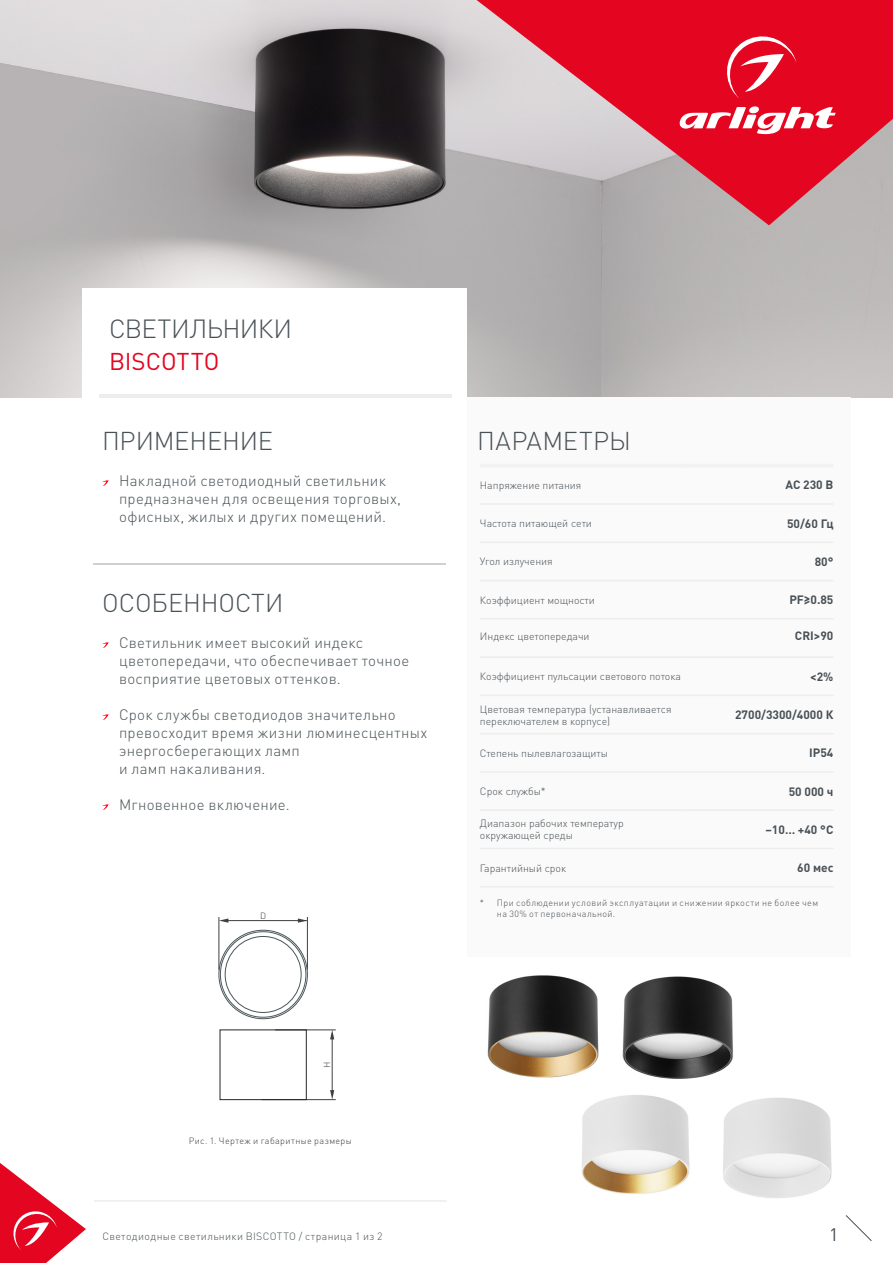
<style>
.page{position:relative;width:893px;height:1263px;background:#fff}
.page>*{position:absolute;margin:0;border:0;box-sizing:border-box;transform-origin:0 0}
.t1{font:300 25.95px "DIN Pro";letter-spacing:-.025em;color:#485156}
.t2{font:300 25.5px "DIN Pro";letter-spacing:-.005em;color:#485156}
.t3{font:300 25.5px "DIN Pro";letter-spacing:.015em;color:#485156}
.t4{font:24px "DIN Pro";color:#e40521}
.t5{font:18px "DIN Pro";color:#485156}
.t6{font:300 15px/18px "DIN Pro";letter-spacing:.02em;color:#485156}
.t7{font:700 12px "DIN Pro";color:#485156}
.t8{font:300 10.5px/12px "DIN Pro";color:#485156}
.t9{font:300 10.5px "DIN Pro";letter-spacing:.035em;color:#485156}
.t10{font:300 9px/10.5px "DIN Pro";letter-spacing:.04em;color:#485156}
.t11{font:300 9px "DIN Pro";letter-spacing:.04em;color:#3c3c3b}
</style>
<div class="page">
<svg style="left:845px;top:1215px;width:27px;height:26px"></svg>
<img style="left:0;top:0;width:893px;height:397px">
<div style="left:467px;top:397px;width:383px;height:559px;background:#fbfafa"></div>
<hr style="left:480px;top:464px;width:206px;height:4px;background:#f2f2f2">
<hr style="left:686px;top:464px;width:147px;height:4px;background:#f2f2f2">
<hr style="left:480px;top:503px;width:206px;height:2px;background:#ededed">
<hr style="left:686px;top:503px;width:147px;height:2px;background:#ededed">
<hr style="left:480px;top:541px;width:206px;height:2px;background:#ededed">
<hr style="left:686px;top:541px;width:147px;height:2px;background:#ededed">
<hr style="left:480px;top:580px;width:206px;height:1px;background:#ededed">
<hr style="left:686px;top:580px;width:147px;height:1px;background:#ededed">
<hr style="left:480px;top:618px;width:206px;height:2px;background:#ededed">
<hr style="left:686px;top:618px;width:147px;height:2px;background:#ededed">
<hr style="left:480px;top:771px;width:206px;height:2px;background:#ededed">
<hr style="left:686px;top:771px;width:147px;height:2px;background:#ededed">
<hr style="left:480px;top:809px;width:206px;height:2px;background:#ededed">
<hr style="left:686px;top:809px;width:147px;height:2px;background:#ededed">
<hr style="left:480px;top:848px;width:206px;height:1px;background:#ededed">
<hr style="left:686px;top:848px;width:147px;height:1px;background:#ededed">
<hr style="left:480px;top:886px;width:206px;height:1px;background:#ededed">
<hr style="left:686px;top:886px;width:147px;height:1px;background:#ededed">
<hr style="left:480px;top:656px;width:206px;height:2px;background:#ededed">
<hr style="left:686px;top:656px;width:147px;height:2px;background:#ededed">
<hr style="left:480px;top:695px;width:206px;height:1px;background:#ededed">
<hr style="left:686px;top:695px;width:147px;height:1px;background:#ededed">
<hr style="left:480px;top:733px;width:206px;height:1px;background:#ededed">
<hr style="left:686px;top:733px;width:147px;height:1px;background:#ededed">
<div style="left:82px;top:288px;width:384px;height:117px;background:#fff"></div>
<svg style="left:102px;top:480px;width:7px;height:6px"></svg>
<svg style="left:102px;top:642px;width:7px;height:6px"></svg>
<svg style="left:102px;top:714px;width:7px;height:6px"></svg>
<svg style="left:102px;top:804px;width:7px;height:6px"></svg>
<hr style="left:99px;top:394px;width:352px;height:3px;background:#ededed">
<hr style="left:94px;top:564px;width:352px;height:1px;background:#d0d0d0">
<hr style="left:94px;top:1200px;width:352px;height:1px;background:#e3e3e3">
<img style="left:487px;top:975px;width:112px;height:103px">
<img style="left:622px;top:976px;width:111px;height:103px">
<img style="left:582px;top:1095px;width:108px;height:99px">
<img style="left:723px;top:1097px;width:109px;height:101px">
<hr style="left:275px;top:1030px;width:61px;height:1px;background:#404040">
<hr style="left:261px;top:1099px;width:75px;height:1px;background:#404040">
<hr style="left:332px;top:1034px;width:1px;height:61px;background:#404040">
<svg style="left:330px;top:1030px;width:4px;height:9px"></svg>
<svg style="left:330px;top:1090px;width:4px;height:9px"></svg>
<hr style="left:307px;top:917px;width:1px;height:53px;background:#404040">
<svg style="left:220px;top:918px;width:8px;height:5px"></svg>
<svg style="left:298px;top:918px;width:9px;height:5px"></svg>
<hr style="left:219px;top:917px;width:1px;height:53px;background:#404040">
<hr style="left:227px;top:920px;width:80px;height:1px;background:#404040">
<div style="left:220px;top:1029px;width:87px;height:71px;border:1px solid #282424"></div>
<div style="left:225px;top:936px;width:76px;height:76px;border:1px solid #4a5659;border-radius:50%"></div>
<svg style="left:477px;top:0;width:416px;height:225px;background:#d45d6c"></svg>
<svg style="left:677px;top:106px;width:159px;height:31px"></svg>
<svg style="left:722px;top:31px;width:74px;height:68px;background:#e82f46"></svg>
<svg style="left:0;top:1163px;width:86px;height:100px"></svg>
<h1 class="t1" style="left:109px;top:311px;width:185px">СВЕТИЛЬНИКИ</h1>
<h3 class="t4" style="left:109px;top:345px;width:112px">BISCOTTO</h3>
<h2 class="t2" style="left:102px;top:423px;width:172px">ПРИМЕНЕНИЕ</h2>
<p class="t6" style="left:119px;top:471px;width:284px">Накладной светодиодный светильник предназначен для освещения торговых, офисных, жилых и других помещений.</p>
<h2 class="t2" style="left:102px;top:585px;width:183px">ОСОБЕННОСТИ</h2>
<p class="t6" style="left:119px;top:633px;width:292px">Светильник имеет высокий индекс цветопередачи, что обеспечивает точное восприятие цветовых оттенков.</p>
<p class="t6" style="left:119px;top:705px;width:310px">Срок службы светодиодов значительно превосходит время жизни люминесцентных энергосберегающих ламп<br>и ламп накаливания.</p>
<p class="t6" style="left:119px;top:795px;width:172px">Мгновенное включение.</p>
<p class="t11" style="left:260px;top:909px;width:8px">D</p>
<h2 class="t3" style="left:477px;top:423px;width:155px">ПАРАМЕТРЫ</h2>
<p class="t8" style="left:480px;top:479px;width:103px">Напряжение питания</p>
<p class="t7" style="left:785px;top:477px;width:49px">AC 230 В</p>
<p class="t8" style="left:480px;top:517px;width:114px">Частота питающей сети</p>
<p class="t7" style="left:787px;top:515px;width:48px">50/60 Гц</p>
<p class="t8" style="left:480px;top:555px;width:74px">Угол излучения</p>
<p class="t7" style="left:815px;top:553px;width:20px">80°</p>
<p class="t8" style="left:480px;top:593px;width:116px">Коэффициент мощности</p>
<p class="t7" style="left:789px;top:592px;width:46px">PF≥0.85</p>
<p class="t8" style="left:480px;top:630px;width:111px">Индекс цветопередачи</p>
<p class="t7" style="left:795px;top:628px;width:40px">CRI&gt;90</p>
<p class="t8" style="left:480px;top:670px;width:202px">Коэффициент пульсации светового потока</p>
<p class="t7" style="left:810px;top:668px;width:25px">&lt;2%</p>
<p class="t8" style="left:480px;top:702px;width:193px">Цветовая температура (устанавливается переключателем в корпусе)</p>
<p class="t7" style="left:735px;top:707px;width:100px">2700/3300/4000 К</p>
<p class="t8" style="left:480px;top:746px;width:130px">Степень пылевлагозащиты</p>
<p class="t7" style="left:809px;top:745px;width:26px">IP54</p>
<p class="t8" style="left:480px;top:785px;width:67px">Срок службы*</p>
<p class="t7" style="left:789px;top:783px;width:46px">50 000 ч</p>
<p class="t8" style="left:480px;top:817px;width:145px">Диапазон рабочих температур окружающей среды</p>
<p class="t7" style="left:765px;top:821px;width:69px">–10… +40 °С</p>
<p class="t8" style="left:480px;top:861px;width:88px">Гарантийный срок</p>
<p class="t7" style="left:797px;top:860px;width:38px">60 мес</p>
<p class="t10" style="left:497px;top:897px;width:323px;text-indent:-17px">* При соблюдении условий эксплуатации и снижении яркости не более чем на 30% от первоначальной.</p>
<p class="t11" style="left:321px;top:1068px;width:8px;rotate:-90deg">H</p>
<p class="t11" style="left:189px;top:1134px;width:165px">Рис. 1. Чертеж и габаритные размеры</p>
<p class="t9" style="left:102px;top:1229px;width:282px">Светодиодные светильники BISCOTTO / страница 1 из 2</p>
<p class="t5" style="left:829px;top:1222px;width:11px">1</p>
</div>
